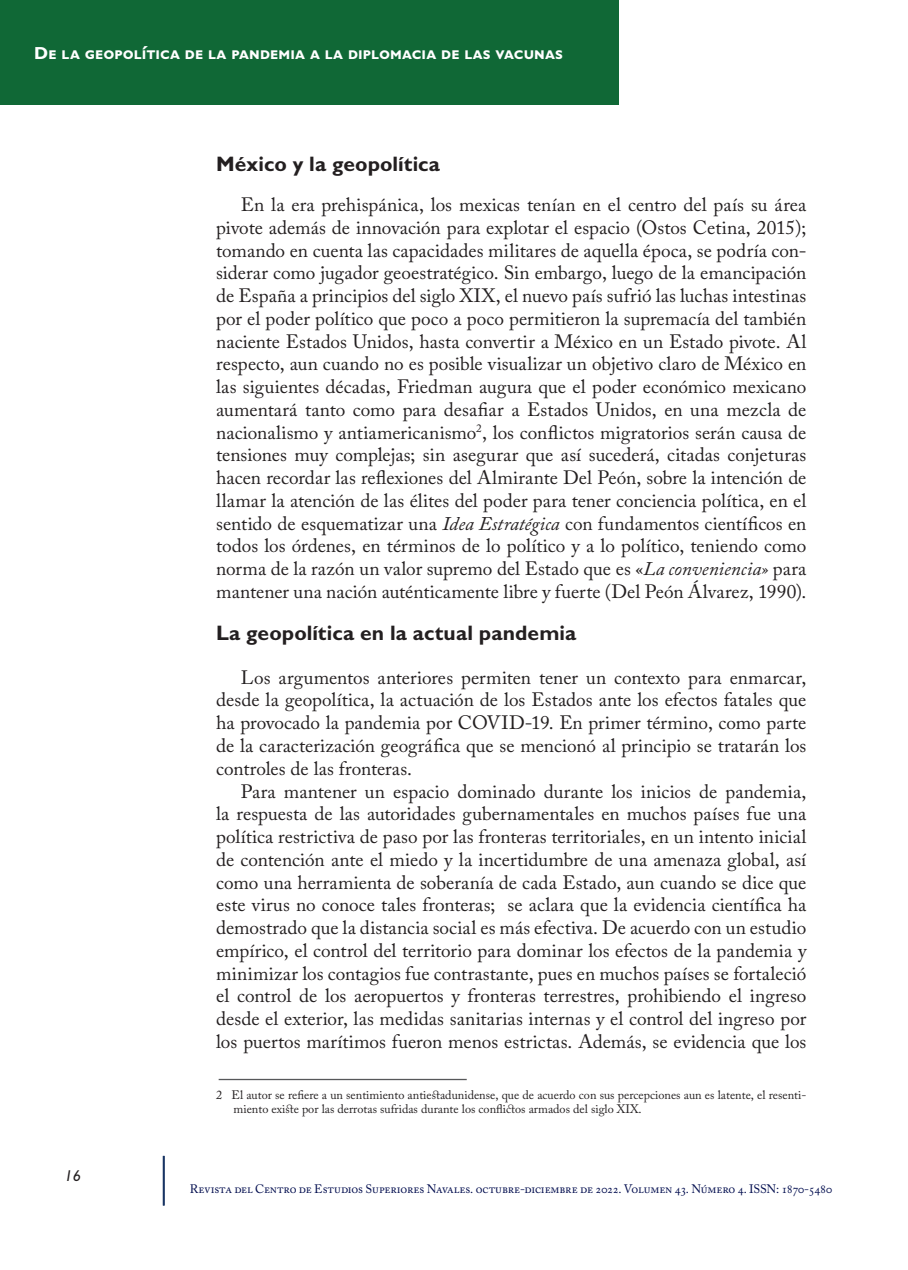
<style>
.page{position:relative;width:908px;height:1270px;background:#fff}
.page>*{position:absolute;margin:0;border:0;box-sizing:border-box;transform-origin:0 0}
._05_Normal{font:700 21px "Gill Sans";letter-spacing:.005em;color:#231f20}
._03_Subtítulos__IZQU{font:700 21px "Gill Sans";color:#231f20}
._05_Normal-2{font:19.25px/22.8px "Adobe Caslon Pro";color:#231f20;text-align:justify}
.t1{font:700 17.5px "Gill Sans";letter-spacing:.005em;color:#fff}
.t2{font:italic 500 15.75px "Gill Sans";color:#231f20}
._16_Nota_al_pie{font:12.25px/14px "Adobe Caslon Pro";color:#231f20}
.t3{font:12.25px "Adobe Caslon Pro";letter-spacing:-.015em;color:#030e4f}
.s1{font-family:"Aller";font-weight:400;font-style:normal;color:#fff}
.s2{font-style:italic}
</style>
<div class="page">
<hr style="left:163px;top:1156px;width:2px;height:49px;background:#183463">
<div style="left:0;top:0;width:618px;height:104px;background:#106836"></div>
<hr style="left:219px;top:1079px;width:248px;height:1px;background:#57585a">
<p class="t1" style="left:34px;top:42px;width:530px">De la geopolítica de la pandemia a la diplomacia de las vacunas</p>
<p class="t2" style="left:64px;top:1166px;width:29px">16<span class="s1">16</span></p>
<p class="_03_Subtítulos__IZQU" style="left:216px;top:151px;width:225px">México y la geopolítica</p>
<p class="_05_Normal-2" style="left:216px;top:193px;width:592px;text-indent:25px">En la era prehispánica, los mexicas tenían en el centro del país su área pivote además de innovación para explotar el espacio (Ostos Cetina, 2015); tomando en cuenta las capacidades militares de aquella época, se podría con&shy;siderar como jugador geoestratégico. Sin embargo, luego de la emancipación de España a principios del siglo XIX, el nuevo país sufrió las luchas intestinas por el poder político que poco a poco permitieron la supremacía del también naciente Estados Unidos, hasta convertir a México en un Estado pivote. Al respecto, aun cuando no es posible visualizar un objetivo claro de México en las siguientes décadas, Friedman augura que el poder económico mexicano aumentará tanto como para desafiar a Estados Unidos, en una mezcla de nacionalismo y antiamericanismo<sup>2</sup>, los conflictos migratorios serán causa de tensiones muy complejas; sin asegurar que así sucederá, citadas conjeturas hacen recordar las reflexiones del Almirante Del Peón, sobre la intención de llamar la atención de las élites del poder para tener conciencia política, en el sentido de esquematizar una <span class="s2">Idea Estratégica</span> con fundamentos científicos en todos los órdenes, en términos de lo político y a lo político, teniendo como norma de la razón un valor supremo del Estado que es «<span class="s2">La conveniencia»</span> para mantener una nación auténticamente libre y fuerte (Del Peón Álvarez, 1990).</p>
<p class="_05_Normal" style="left:216px;top:620px;width:362px">La geopolítica en la actual pandemia</p>
<p class="_05_Normal-2" style="left:216px;top:666px;width:592px;text-indent:25px">Los argumentos anteriores permiten tener un contexto para enmarcar, desde la geopolítica, la actuación de los Estados ante los efectos fatales que ha provocado la pandemia por COVID-19. En primer término, como parte de la caracterización geográfica que se mencionó al principio se tratarán los controles de las fronteras.</p>
<p class="_05_Normal-2" style="left:216px;top:779px;width:592px;text-indent:25px">Para mantener un espacio dominado durante los inicios de pandemia, la respuesta de las autoridades gubernamentales en muchos países fue una política restrictiva de paso por las fronteras territoriales, en un intento inicial de contención ante el miedo y la incertidumbre de una amenaza global, así como una herramienta de soberanía de cada Estado, aun cuando se dice que este virus no conoce tales fronteras; se aclara que la evidencia científica ha demostrado que la distancia social es más efectiva. De acuerdo con un estudio empírico, el control del territorio para dominar los efectos de la pandemia y minimizar los contagios fue contrastante, pues en muchos países se fortaleció el control de los aeropuertos y fronteras terrestres, prohibiendo el ingreso desde el exterior, las medidas sanitarias internas y el control del ingreso por los puertos marítimos fueron menos estrictas. Además, se evidencia que los</p>
<p class="_16_Nota_al_pie" style="left:233px;top:1088px;width:574px;text-indent:-17px">2 El autor se refiere a un sentimiento antiestadunidense, que de acuerdo con sus percepciones aun es latente, el resenti&shy;miento existe por las derrotas sufridas durante los conflictos armados del siglo XIX.</p>
<p class="t3" style="left:190px;top:1182px;width:644px">Revista del Centro de Estudios Superiores Navales. octubre-diciembre de 2022. Volumen 43. Número 4. ISSN: 1870-5480</p>
</div>
